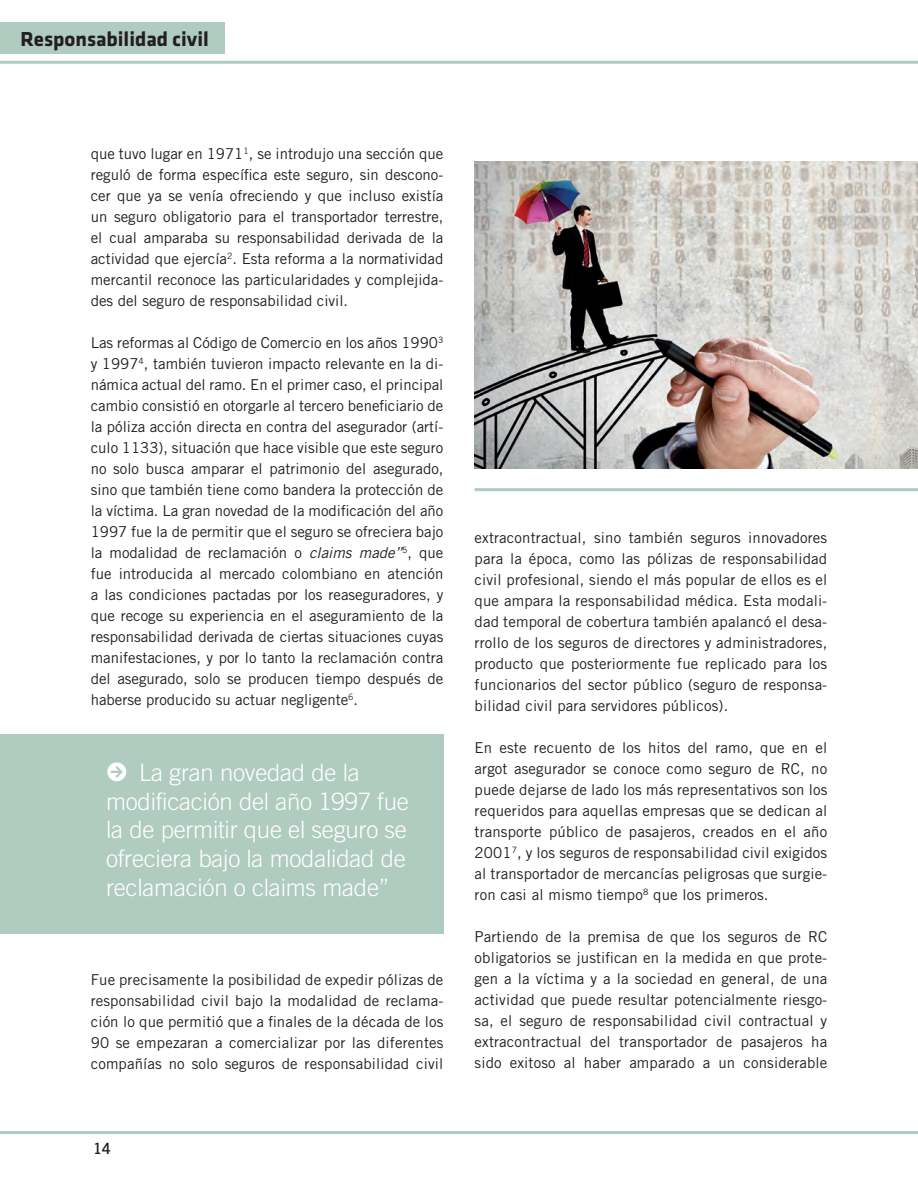
<style>
.page{position:relative;width:918px;height:1188px;background:#fff}
.page>*{position:absolute;margin:0;border:0;box-sizing:border-box;transform-origin:0 0}
.t1{font:300 24px/28.8px "Trade Gothic LT Std";letter-spacing:-.01em;color:#fff}
.t2{font:700 21px "Klavika";color:#231f20}
.t3{font:15px/21px "Trade Gothic LT Std";letter-spacing:.01em;color:#231f20;text-align:justify}
.t4{font:15px "Collator";color:#231f20}
.s1{font-style:italic}
.s2{font-family:"Klavika Arrows";font-weight:500;font-size:27.45px}
</style>
<div class="page">
<hr style="left:0;top:1131px;width:918px;height:3px;background:#b0cbc0">
<hr style="left:0;top:61px;width:918px;height:3px;background:#b0cbc0">
<div style="left:0;top:22px;width:225px;height:32px;background:#b0cbc0"></div>
<div style="left:0;top:734px;width:443px;height:200px;background:#b0cbc0"></div>
<img style="left:475px;top:162px;width:443px;height:306px">
<hr style="left:475px;top:488px;width:443px;height:3px;background:#b0cbc0">
<h2 class="t2" style="left:20px;top:27px;width:190px">Responsabilidad civil</h2>
<p class="t3" style="left:91px;top:143px;width:354px">que tuvo lugar en 1971<sup>1</sup>, se introdujo una sección que reguló de forma específica este seguro, sin descono&shy;cer que ya se venía ofreciendo y que incluso existía un seguro obligatorio para el transportador terrestre, el cual amparaba su responsabilidad derivada de la actividad que ejercía<sup>2</sup>. Esta reforma a la normatividad mercantil reconoce las particularidades y complejida&shy;des del seguro de responsabilidad civil.</p>
<p class="t3" style="left:91px;top:332px;width:354px">Las reformas al Código de Comercio en los años 1990<sup>3 </sup>y 1997<sup>4</sup>, también tuvieron impacto relevante en la di&shy;námica actual del ramo. En el primer caso, el principal cambio consistió en otorgarle al tercero beneficiario de la póliza acción directa en contra del asegurador (artí&shy;culo 1133), situación que hace visible que este seguro no solo busca amparar el patrimonio del asegurado, sino que también tiene como bandera la protección de la víctima. La gran novedad de la modificación del año 1997 fue la de permitir que el seguro se ofreciera bajo la modalidad de reclamación o <span class="s1">claims made”</span><sup>5</sup>, que fue introducida al mercado colombiano en atención a las condiciones pactadas por los reaseguradores, y que recoge su experiencia en el aseguramiento de la responsabilidad derivada de ciertas situaciones cuyas manifestaciones, y por lo tanto la reclamación contra del asegurado, solo se producen tiempo después de haberse producido su actuar negligente<sup>6</sup>.</p>
<h1 class="t1" style="left:106px;top:757px;width:304px"><span class="s2">R</span> La gran novedad de la modificación del año 1997 fue la de permitir que el seguro se ofreciera bajo la modalidad de reclamación o claims made”</h1>
<p class="t3" style="left:91px;top:969px;width:354px">Fue precisamente la posibilidad de expedir pólizas de responsabilidad civil bajo la modalidad de reclama&shy;ción lo que permitió que a finales de la década de los 90 se empezaran a comercializar por las diferentes compañías no solo seguros de responsabilidad civil</p>
<p class="t4" style="left:94px;top:1140px;width:18px">14</p>
<p class="t3" style="left:475px;top:527px;width:354px">extracontractual, sino también seguros innovadores para la época, como las pólizas de responsabilidad civil profesional, siendo el más popular de ellos es el que ampara la responsabilidad médica. Esta modali&shy;dad temporal de cobertura también apalancó el desa&shy;rrollo de los seguros de directores y administradores, producto que posteriormente fue replicado para los funcionarios del sector público (seguro de responsa&shy;bilidad civil para servidores públicos).</p>
<p class="t3" style="left:475px;top:737px;width:354px">En este recuento de los hitos del ramo, que en el argot asegurador se conoce como seguro de RC, no puede dejarse de lado los más representativos son los requeridos para aquellas empresas que se dedican al transporte público de pasajeros, creados en el año 2001<sup>7</sup>, y los seguros de responsabilidad civil exigidos al transportador de mercancías peligrosas que surgie&shy;ron casi al mismo tiempo<sup>8</sup> que los primeros.</p>
<p class="t3" style="left:475px;top:926px;width:354px">Partiendo de la premisa de que los seguros de RC obligatorios se justifican en la medida en que prote&shy;gen a la víctima y a la sociedad en general, de una actividad que puede resultar potencialmente riesgo&shy;sa, el seguro de responsabilidad civil contractual y extracontractual del transportador de pasajeros ha sido exitoso al haber amparado a un considerable</p>
</div>
